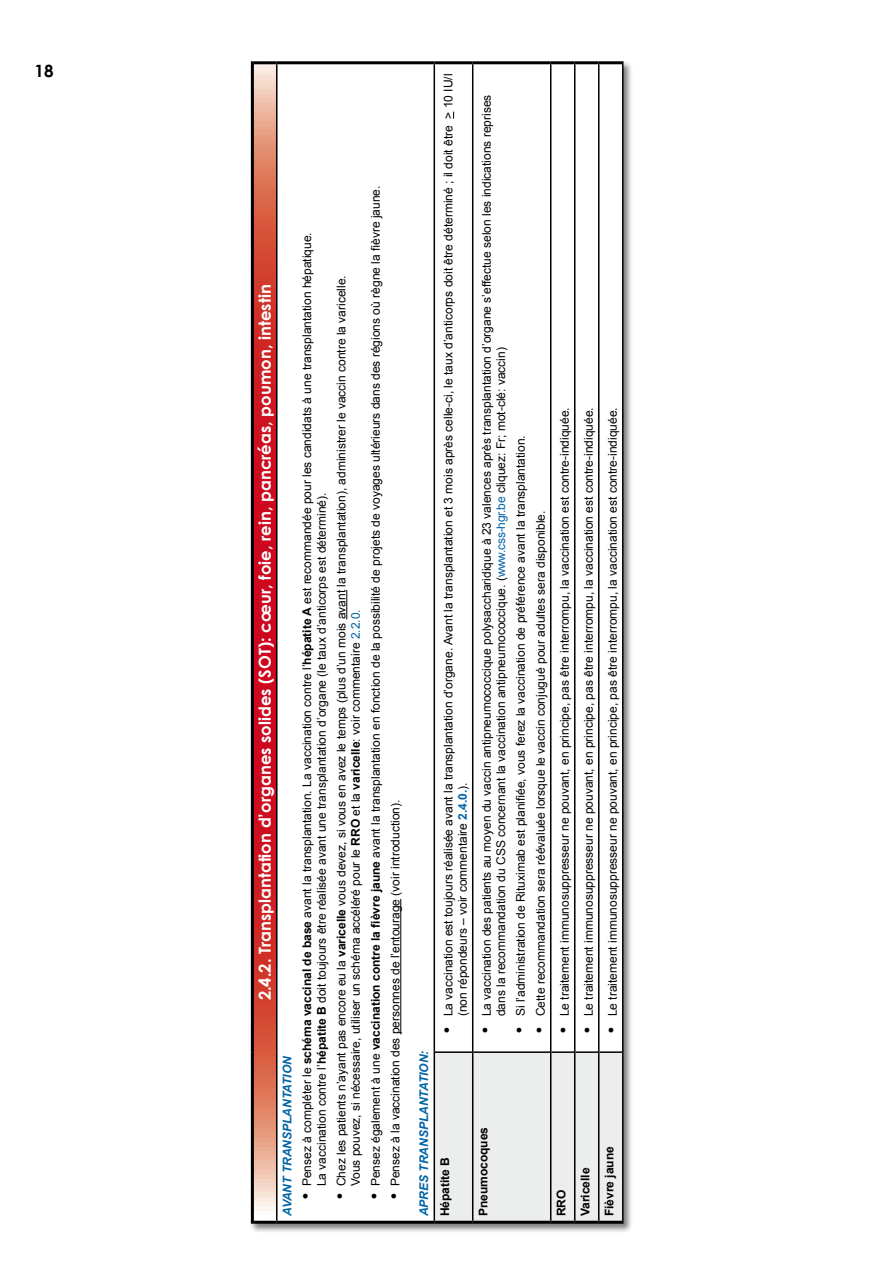
<style>
.page{position:relative;width:893px;height:1263px;background:#fff}
.page>*{position:absolute;margin:0;border:0;box-sizing:border-box;transform-origin:0 0}
.t1{font:700 16.95px "Century Gothic";color:#000}
.t2{font:700 16.5px "Century Gothic";color:#fff}
.t3{font:12px/14.4px "Arial";color:#000}
.t4{font:700 12px "Arial";color:#000}
.t5{font:italic 700 12px "Arial";letter-spacing:-.01em;color:#0065a6}
.s1{font-weight:700;font-size:16.5px}
.s2{font-weight:700}
.s3{color:#0065a6}
.s4{font-weight:700;color:#0065a6}
</style>
<div class="page">
<div style="left:249px;top:60px;width:384px;height:1173px;background:#000;opacity:.5"></div>
<svg style="left:254px;top:64px;width:22px;height:1157px;background:#d5413f"></svg>
<svg style="left:277px;top:64px;width:345px;height:1157px"></svg>
<div style="left:435px;top:1053px;width:187px;height:168px;background:#eceded"></div>
<hr style="left:251px;top:1052px;width:3px;height:172px;background:#000">
<hr style="left:254px;top:1221px;width:23px;height:3px;background:#000">
<hr style="left:251px;top:61px;width:3px;height:991px;background:#000">
<hr style="left:254px;top:61px;width:23px;height:3px;background:#000">
<hr style="left:277px;top:1221px;width:157px;height:3px;background:#000">
<hr style="left:277px;top:61px;width:157px;height:3px;background:#000">
<hr style="left:434px;top:1221px;width:39px;height:3px;background:#000">
<hr style="left:434px;top:61px;width:39px;height:3px;background:#000">
<hr style="left:473px;top:1221px;width:78px;height:3px;background:#000">
<hr style="left:473px;top:61px;width:78px;height:3px;background:#000">
<hr style="left:551px;top:1221px;width:24px;height:3px;background:#000">
<hr style="left:551px;top:61px;width:24px;height:3px;background:#000">
<hr style="left:575px;top:1221px;width:24px;height:3px;background:#000">
<hr style="left:575px;top:61px;width:24px;height:3px;background:#000">
<hr style="left:599px;top:1221px;width:23px;height:3px;background:#000">
<hr style="left:599px;top:61px;width:23px;height:3px;background:#000">
<hr style="left:276px;top:1052px;width:1px;height:169px;background:#000">
<hr style="left:276px;top:64px;width:1px;height:988px;background:#000">
<hr style="left:434px;top:1052px;width:1px;height:169px;background:#000">
<hr style="left:434px;top:64px;width:1px;height:988px;background:#000">
<hr style="left:435px;top:1051px;width:37px;height:2px;background:#000">
<hr style="left:472px;top:1052px;width:1px;height:169px;background:#000">
<hr style="left:472px;top:64px;width:1px;height:988px;background:#000">
<hr style="left:473px;top:1051px;width:77px;height:2px;background:#000">
<hr style="left:550px;top:1052px;width:1px;height:169px;background:#000">
<hr style="left:550px;top:64px;width:1px;height:988px;background:#000">
<hr style="left:551px;top:1051px;width:23px;height:2px;background:#000">
<hr style="left:574px;top:1052px;width:1px;height:169px;background:#000">
<hr style="left:574px;top:64px;width:1px;height:988px;background:#000">
<hr style="left:575px;top:1051px;width:23px;height:2px;background:#000">
<hr style="left:598px;top:1052px;width:1px;height:169px;background:#000">
<hr style="left:598px;top:64px;width:1px;height:988px;background:#000">
<hr style="left:599px;top:1051px;width:23px;height:2px;background:#000">
<hr style="left:622px;top:1052px;width:1px;height:172px;background:#000">
<hr style="left:622px;top:61px;width:1px;height:991px;background:#000">
<svg style="left:346px;top:590px;width:1px;height:29px"></svg>
<hr style="left:400px;top:899px;width:1px;height:135px;background:#000">
<h1 class="t1" style="left:35px;top:58px;width:20px">18</h1>
<h2 class="t2" style="left:252px;top:1000px;width:717px;rotate:-90deg">2.4.2. Transplantation d’organes solides (SOT): cœur, foie, rein, pancréas, poumon, intestin</h2>
<p class="t5" style="left:279px;top:1216px;width:162px;rotate:-90deg">AVANT TRANSPLANTATION</p>
<p class="t3" style="left:300px;top:1186px;width:956px;text-indent:-13px;rotate:-90deg"><span class="s1">•</span> Pensez à compléter le <span class="s2">schéma vaccinal de base</span> avant la transplantation. La vaccination contre l’<span class="s2">hépatite A</span> est recommandée pour les candidats à une transplantation hépatique.<br>La vaccination contre l’<span class="s2">hépatite B</span> doit toujours être réalisée avant une transplantation d’organe (le taux d’anticorps est déterminé).</p>
<p class="t3" style="left:334px;top:1186px;width:913px;text-indent:-13px;rotate:-90deg"><span class="s1">•</span> Chez les patients n’ayant pas encore eu la <span class="s2">varicelle</span> vous devez, si vous en avez le temps (plus d’un mois avant la transplantation), administrer le vaccin contre la varicelle.<br>Vous pouvez, si nécessaire, utiliser un schéma accéléré pour le <span class="s2">RRO</span> et la <span class="s2">varicelle</span>: voir commentaire <span class="s3">2.2.0.</span></p>
<p class="t3" style="left:368px;top:1199px;width:1015px;rotate:-90deg"><span class="s1">•</span> Pensez également à une <span class="s2">vaccination contre la fièvre jaune</span> avant la transplantation en fonction de la possibilité de projets de voyages ultérieurs dans des régions où règne la fièvre jaune.</p>
<p class="t3" style="left:388px;top:1199px;width:401px;rotate:-90deg"><span class="s1">•</span> Pensez à la vaccination des personnes de l’entourage (voir introduction).</p>
<p class="t5" style="left:416px;top:1216px;width:167px;rotate:-90deg">APRES TRANSPLANTATION:</p>
<p class="t3" style="left:441px;top:1016px;width:944px;text-indent:-17px;rotate:-90deg"><span class="s1">•</span> La vaccination est toujours réalisée avant la transplantation d’organe. Avant la transplantation et 3 mois après celle-ci, le taux d’anticorps doit être déterminé ; il doit être &gt; 10 IU/l (non répondeurs – voir commentaire <span class="s4">2.4.0.</span>).</p>
<p class="t3" style="left:479px;top:1016px;width:923px;text-indent:-17px;rotate:-90deg"><span class="s1">•</span> La vaccination des patients au moyen du vaccin antipneumococcique polysaccharidique à 23 valences après transplantation d’organe s’effectue selon les indications reprises dans la recommandation du CSS concernant la vaccination antipneumococcique. (<span class="s3">www.css-hgr.be</span> cliquez: Fr; mot-clé: vaccin)</p>
<p class="t3" style="left:514px;top:1033px;width:599px;rotate:-90deg"><span class="s1">•</span> Si l’administration de Rituximab est planifiée, vous ferez la vaccination de préférence avant la transplantation.</p>
<p class="t3" style="left:533px;top:1033px;width:524px;rotate:-90deg"><span class="s1">•</span> Cette recommandation sera réévaluée lorsque le vaccin conjugué pour adultes sera disponible.</p>
<p class="t3" style="left:557px;top:1033px;width:627px;rotate:-90deg"><span class="s1">•</span> Le traitement immunosuppresseur ne pouvant, en principe, pas être interrompu, la vaccination est contre-indiquée.</p>
<p class="t3" style="left:581px;top:1033px;width:627px;rotate:-90deg"><span class="s1">•</span> Le traitement immunosuppresseur ne pouvant, en principe, pas être interrompu, la vaccination est contre-indiquée.</p>
<p class="t3" style="left:605px;top:1033px;width:627px;rotate:-90deg"><span class="s1">•</span> Le traitement immunosuppresseur ne pouvant, en principe, pas être interrompu, la vaccination est contre-indiquée.</p>
<p class="t4" style="left:437px;top:1216px;width:61px;rotate:-90deg">Hépatite B</p>
<p class="t4" style="left:475px;top:1216px;width:91px;rotate:-90deg">Pneumocoques</p>
<p class="t4" style="left:553px;top:1216px;width:28px;rotate:-90deg">RRO</p>
<p class="t4" style="left:577px;top:1216px;width:50px;rotate:-90deg">Varicelle</p>
<p class="t4" style="left:601px;top:1216px;width:72px;rotate:-90deg">Fièvre jaune</p>
</div>
